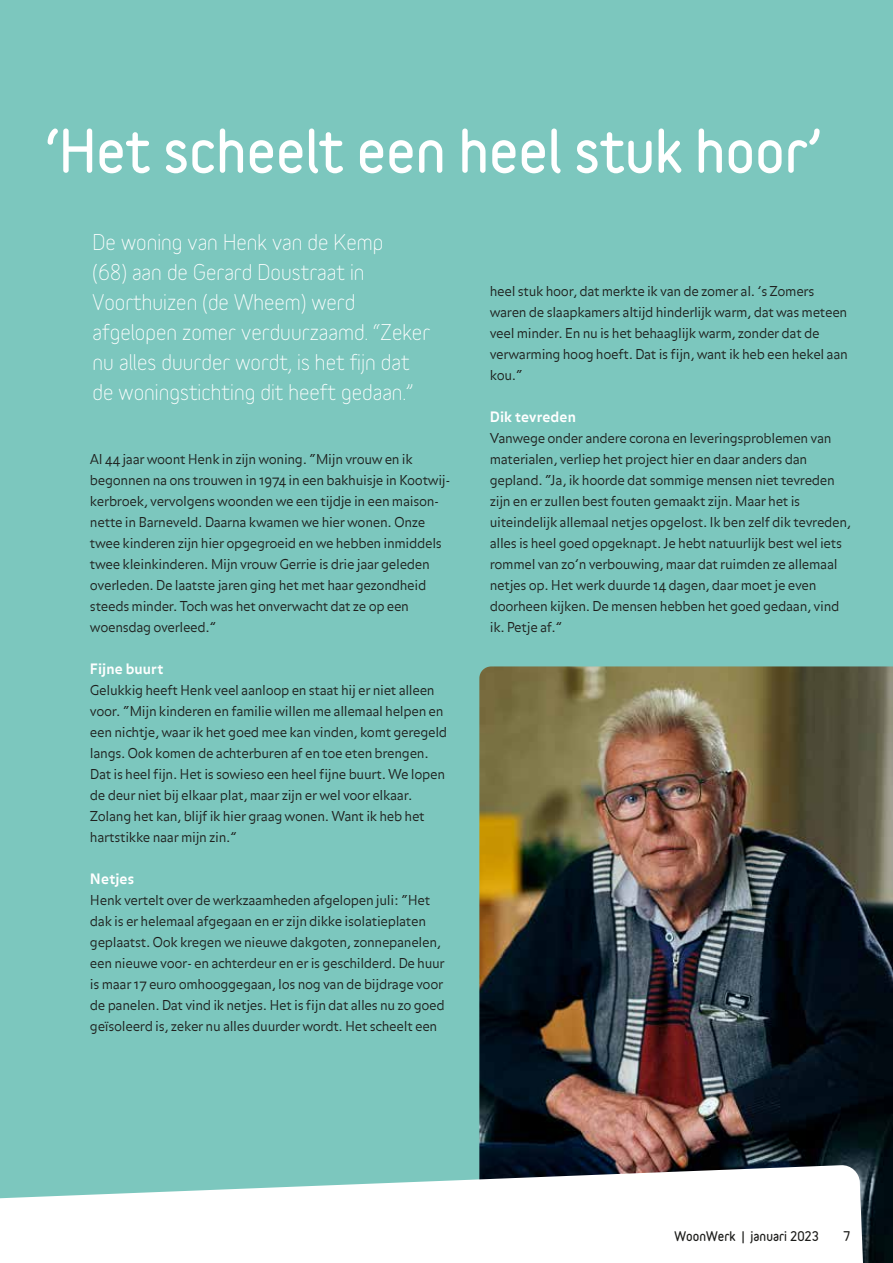
<style>
.page{position:relative;width:893px;height:1263px;background:#fff}
.page>*{position:absolute;margin:0;border:0;box-sizing:border-box;transform-origin:0 0}
.t1{font:900 54px "Variable";color:#fff}
.t2{font:21px/30px "Variable";color:#fff}
.t3{font:700 14.25px "Balance OT";letter-spacing:.01em;color:#fff}
.t4{font:300 13.5px/21px "Balance OT";letter-spacing:-.025em;color:#1d1d1b}
.t5{font:900 12px "Variable";color:#1d1d1b}
</style>
<div class="page">
<div style="left:0;top:0;width:893px;height:1165px;background:#7cc7be"></div>
<img style="left:479px;top:666px;width:414px;height:597px">
<svg style="left:0;top:1165px;width:877px;height:98px"></svg>
<h1 class="t1" style="left:46px;top:116px;width:777px">‘Het scheelt een heel stuk hoor’</h1>
<h2 class="t2" style="left:93px;top:227px;width:339px">De woning van Henk van de Kemp<br>(68) aan de Gerard Doustraat in Voorthuizen (de Wheem) werd afgelopen zomer verduurzaamd. “Zeker nu alles duurder wordt, is het fijn dat de woningstichting dit heeft gedaan.”</h2>
<p class="t4" style="left:90px;top:449px;width:362px">Al 44 jaar woont Henk in zijn woning. “Mijn vrouw en ik begonnen na ons trouwen in 1974 in een bakhuisje in Kootwij&shy;kerbroek, vervolgens woonden we een tijdje in een maison&shy;nette in Barneveld. Daarna kwamen we hier wonen. Onze twee kinderen zijn hier opgegroeid en we hebben inmiddels twee kleinkinderen. Mijn vrouw Gerrie is drie jaar geleden overleden. De laatste jaren ging het met haar gezondheid steeds minder. Toch was het onverwacht dat ze op een woensdag overleed.”</p>
<p class="t3" style="left:90px;top:660px;width:75px">Fijne buurt</p>
<p class="t4" style="left:90px;top:680px;width:359px">Gelukkig heeft Henk veel aanloop en staat hij er niet alleen voor. “Mijn kinderen en familie willen me allemaal helpen en een nichtje, waar ik het goed mee kan vinden, komt geregeld langs. Ook komen de achterburen af en toe eten brengen.<br>Dat is heel fijn. Het is sowieso een heel fijne buurt. We lopen de deur niet bij elkaar plat, maar zijn er wel voor elkaar.<br>Zolang het kan, blijf ik hier graag wonen. Want ik heb het hartstikke naar mijn zin.”</p>
<p class="t3" style="left:90px;top:870px;width:46px">Netjes</p>
<p class="t4" style="left:90px;top:890px;width:356px">Henk vertelt over de werkzaamheden afgelopen juli: “Het dak is er helemaal afgegaan en er zijn dikke isolatieplaten geplaatst. Ook kregen we nieuwe dakgoten, zonnepanelen, een nieuwe voor- en achterdeur en er is geschilderd. De huur is maar 17 euro omhooggegaan, los nog van de bijdrage voor de panelen. Dat vind ik netjes. Het is fijn dat alles nu zo goed geïsoleerd is, zeker nu alles duurder wordt. Het scheelt een</p>
<p class="t4" style="left:490px;top:281px;width:360px">heel stuk hoor, dat merkte ik van de zomer al. ’s Zomers waren de slaapkamers altijd hinderlijk warm, dat was meteen veel minder. En nu is het behaaglijk warm, zonder dat de verwarming hoog hoeft. Dat is fijn, want ik heb een hekel aan kou.“</p>
<p class="t3" style="left:490px;top:408px;width:88px">Dik tevreden</p>
<p class="t4" style="left:490px;top:428px;width:363px">Vanwege onder andere corona en leveringsproblemen van materialen, verliep het project hier en daar anders dan gepland. “Ja, ik hoorde dat sommige mensen niet tevreden zijn en er zullen best fouten gemaakt zijn. Maar het is uiteindelijk allemaal netjes opgelost. Ik ben zelf dik tevreden, alles is heel goed opgeknapt. Je hebt natuurlijk best wel iets rommel van zo’n verbouwing, maar dat ruimden ze allemaal netjes op. Het werk duurde 14 dagen, daar moet je even doorheen kijken. De mensen hebben het goed gedaan, vind ik. Petje af.”</p>
<p class="t5" style="left:675px;top:1228px;width:146px">WoonWerk | januari 2023</p>
<p class="t5" style="left:843px;top:1228px;width:9px">7</p>
</div>
